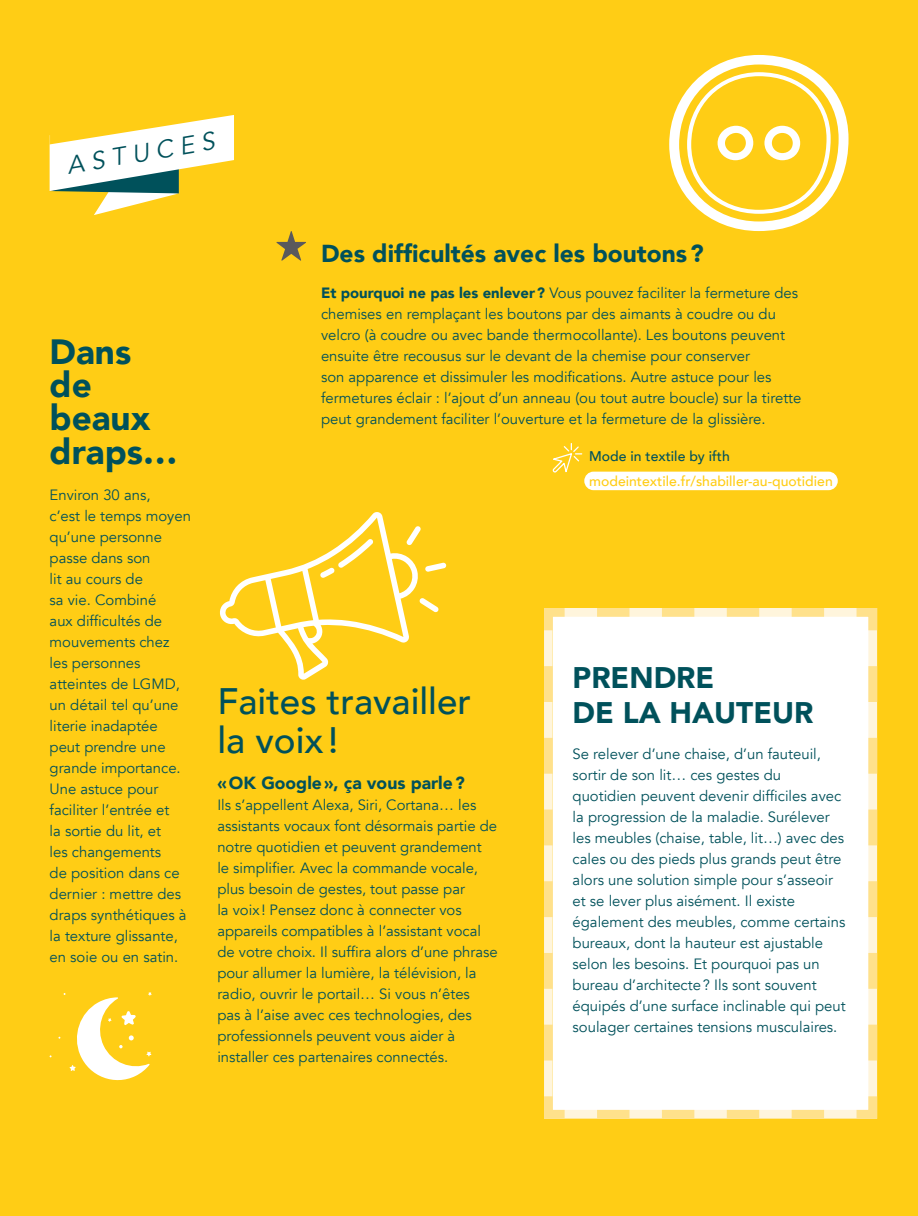
<style>
.page{position:relative;width:918px;height:1216px;background:#fff}
.page>*{position:absolute;margin:0;border:0;box-sizing:border-box;transform-origin:0 0}
.t1{font:500 36.75px/38.5px "Avenir";color:#00515b}
.t2{font:900 35px/33.2px "Avenir";color:#00515b}
.t3{font:900 29.75px/35px "Avenir";color:#00515b}
.t4{font:italic 25.03px "Avenir";color:#00515b}
.t5{font:900 24.5px "Avenir";color:#00515b}
.t6{font:900 17.5px "Avenir";color:#00515b}
.t7{font:14.88px/21px "Avenir";color:#00515b}
.t8{font:500 14px "Avenir";color:#ffcd15}
.t9{font:500 14px "Avenir";color:#00515b}
.s1{font-weight:900}
</style>
<div class="page">
<div style="left:0;top:0;width:918px;height:1215px;background:#ffcd15"></div>
<svg style="left:544px;top:608px;width:334px;height:511px;background:#fffdf8"></svg>
<svg style="left:220px;top:512px;width:226px;height:167px"></svg>
<svg style="left:58px;top:992px;width:94px;height:89px"></svg>
<svg style="left:669px;top:55px;width:179px;height:176px"></svg>
<svg style="left:276px;top:231px;width:30px;height:30px"></svg>
<svg style="left:50px;top:115px;width:184px;height:100px"></svg>
<div style="left:584px;top:471px;width:254px;height:19px;background:#fff;border-radius:9px"></div>
<svg style="left:552px;top:443px;width:30px;height:29px"></svg>
<h3 class="t4" style="left:65px;top:150px;width:151px;rotate:-9deg">ASTUCES</h3>
<h2 class="t2" style="left:50px;top:334px;width:130px">Dans de beaux draps…</h2>
<p class="t7" style="left:50px;top:484px;width:143px">Environ 30 ans,<br>c’est le temps moyen qu’une personne passe dans son<br>lit au cours de<br>sa vie. Combiné<br>aux difficultés de mouvements chez les personnes atteintes de LGMD, un détail tel qu’une literie inadaptée peut prendre une grande importance.<br>Une astuce pour faciliter l’entrée et<br>la sortie du lit, et<br>les changements<br>de position dans ce dernier : mettre des draps synthétiques à la texture glissante, en soie ou en satin.</p>
<h3 class="t5" style="left:321px;top:233px;width:384px">Des difficultés avec les boutons?</h3>
<p class="t7" style="left:321px;top:283px;width:482px"><span class="s1">Et pourquoi ne pas les enlever?</span> Vous pouvez faciliter la fermeture des chemises en remplaçant les boutons par des aimants à coudre ou du velcro (à coudre ou avec bande thermocollante). Les boutons peuvent ensuite être recousus sur le devant de la chemise pour conserver<br>son apparence et dissimuler les modifications. Autre astuce pour les fermetures éclair : l’ajout d’un anneau (ou tout autre boucle) sur la tirette peut grandement faciliter l’ouverture et la fermeture de la glissière.</p>
<h1 class="t1" style="left:217px;top:680px;width:255px">Faites travailler la voix!</h1>
<p class="t6" style="left:217px;top:767px;width:249px">«OK Google», ça vous parle?</p>
<p class="t7" style="left:217px;top:794px;width:282px">Ils s’appellent Alexa, Siri, Cortana… les assistants vocaux font désormais partie de notre quotidien et peuvent grandement<br>le simplifier. Avec la commande vocale, plus besoin de gestes, tout passe par<br>la voix ! Pensez donc à connecter vos appareils compatibles à l’assistant vocal de votre choix. Il suffira alors d’une phrase pour allumer la lumière, la télévision, la radio, ouvrir le portail… Si vous n’êtes<br>pas à l’aise avec ces technologies, des professionnels peuvent vous aider à installer ces partenaires connectés.</p>
<p class="t9" style="left:589px;top:444px;width:142px">Mode in textile by ifth</p>
<p class="t8" style="left:589px;top:468px;width:245px">modeintextile.fr/shabiller-au-quotidien</p>
<h3 class="t3" style="left:572px;top:659px;width:242px">PRENDRE<br>DE LA HAUTEUR</h3>
<p class="t7" style="left:572px;top:743px;width:275px">Se relever d’une chaise, d’un fauteuil, sortir de son lit… ces gestes du quotidien peuvent devenir difficiles avec la progression de la maladie. Surélever les meubles (chaise, table, lit…) avec des cales ou des pieds plus grands peut être alors une solution simple pour s’asseoir et se lever plus aisément. Il existe également des meubles, comme certains bureaux, dont la hauteur est ajustable selon les besoins. Et pourquoi pas un bureau d’architecte? Ils sont souvent équipés d’une surface inclinable qui peut soulager certaines tensions musculaires.</p>
</div>
